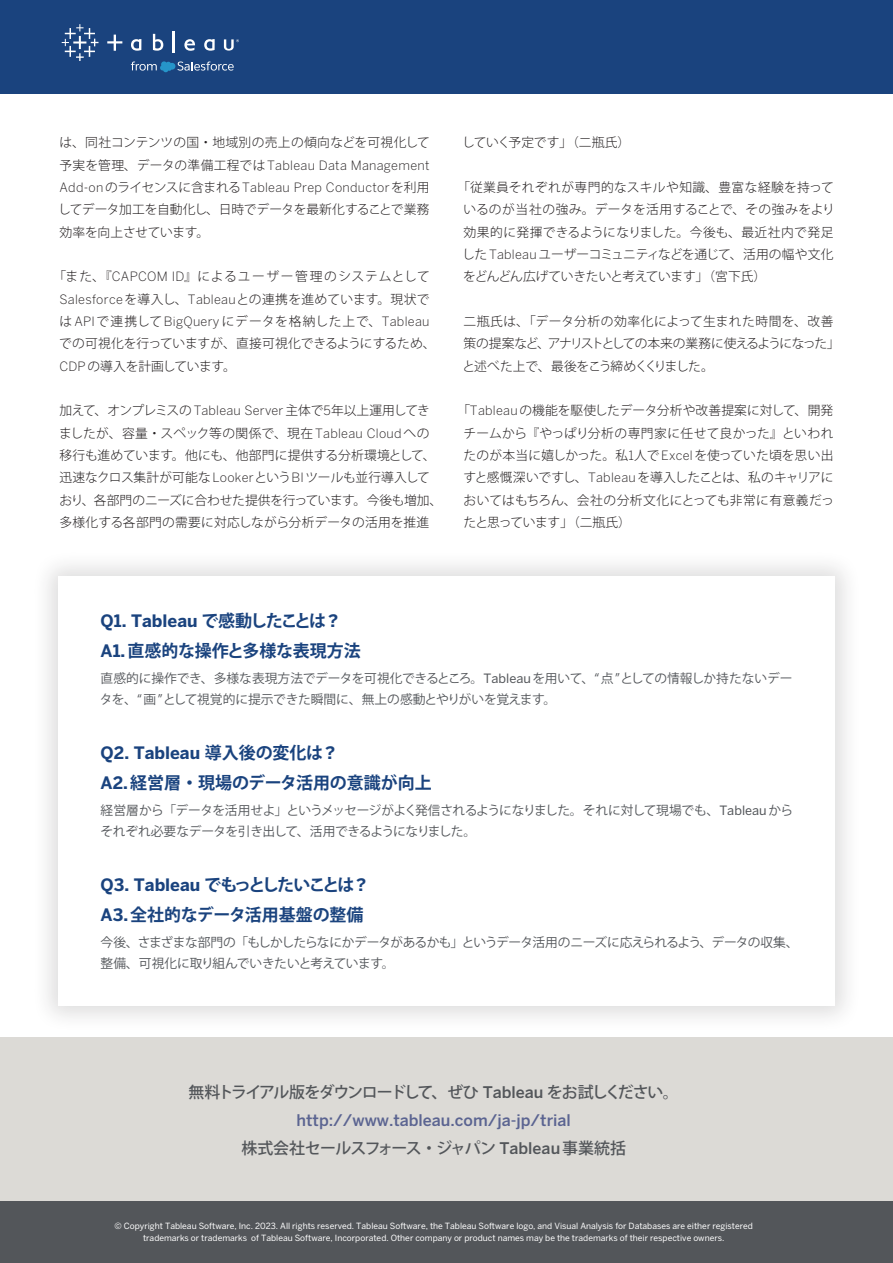
<style>
.page{position:relative;width:893px;height:1263px;background:#fff}
.page>*{position:absolute;margin:0;border:0;box-sizing:border-box;transform-origin:0 0}
.t1{font:700 16.95px "Benton Sans";color:#1a437e}
.t2{font:700 16.95px "Koz Go Pro";color:#1a437e}
.t3{font:500 15.9px "Koz Go Pro";letter-spacing:-.11em;color:#53565a}
.t4{font:500 15.9px "Benton Sans";color:#5b6491}
.t5{font:500 15.9px "Koz Go Pro";letter-spacing:-.03em;color:#53565a}
.t6{font:300 12.75px/22.4px "Koz Go Pro";letter-spacing:-.005em;color:#231f20}
.t7{font:12.75px/21.3px "Koz Go Pro";letter-spacing:-.03em;color:#53565a}
.t8{font:300 12.75px/22.4px "Koz Go Pro";letter-spacing:.02em;color:#231f20}
.t9{font:12.75px/21.3px "Koz Go Pro";letter-spacing:-.05em;color:#53565a}
.t10{font:300 12.75px/22.4px "Benton Sans";letter-spacing:.02em;color:#231f20}
.t11{font:300 12.75px "Koz Go Pro";letter-spacing:.03em;color:#231f20}
.t12{font:8.55px/11.7px "Benton Sans";color:#fff;text-align:center}
.s1{font-family:"Koz Go Pro"}
.s2{font-family:"Benton Sans"}
</style>
<div class="page">
<div style="left:0;top:0;width:893px;height:94px;background:#1a437e"></div>
<svg style="left:131px;top:61px;width:103px;height:11px"></svg>
<svg style="left:62px;top:24px;width:36px;height:37px"></svg>
<svg style="left:153px;top:34px;width:10px;height:17px"></svg>
<hr style="left:172px;top:32px;width:3px;height:21px;background:#fff">
<svg style="left:184px;top:39px;width:11px;height:12px"></svg>
<svg style="left:131px;top:39px;width:10px;height:12px"></svg>
<svg style="left:204px;top:39px;width:11px;height:12px"></svg>
<svg style="left:107px;top:35px;width:15px;height:16px"></svg>
<svg style="left:224px;top:39px;width:15px;height:12px"></svg>
<div style="left:0;top:1037px;width:893px;height:226px;background:#dcdad6"></div>
<div style="left:0;top:1201px;width:893px;height:62px;background:#53565a"></div>
<div style="left:31px;top:549px;width:831px;height:484px;background:#231f20;opacity:.15"></div>
<svg style="left:58px;top:576px;width:776px;height:430px"></svg>
<p class="t11" style="left:60px;top:134px;width:372px">は、同社コンテンツの国・地域別の売上の傾向などを可視化して</p>
<p class="t10" style="left:60px;top:154px;width:371px"><span class="s1">予実を管理、データの準備工程では</span>Tableau Data Management<br>Add-on<span class="s1">のライセンスに含まれる</span>Tableau Prep Conductor<span class="s1">を利用</span></p>
<p class="t6" style="left:58px;top:199px;width:373px">してデータ加工を自動化し、日時でデータを最新化することで業務効率を向上させています。</p>
<p class="t8" style="left:59px;top:265px;width:378px;text-indent:-6px">「また、『<span class="s2">CAPCOM ID</span>』によるユーザー管理のシステムとして<span class="s2">Salesforce</span>を導入し、<span class="s2">Tableau</span>との連携を進めています。現状では<span class="s2">API</span>で連携して<span class="s2">BigQuery</span>にデータを格納した上で、<span class="s2">Tableau</span>での可視化を行っていますが、直接可視化できるようにするため、<span class="s2">CDP</span>の導入を計画しています。</p>
<p class="t6" style="left:59px;top:399px;width:385px">加えて、オンプレミスの<span class="s2">Tableau Server</span>主体で<span class="s2">5</span>年以上運用してきましたが、容量・スペック等の関係で、現在<span class="s2">Tableau Cloud</span>への移行も進めています。他にも、他部門に提供する分析環境として、迅速なクロス集計が可能な<span class="s2">Looker</span>という<span class="s2">BI</span>ツールも並行導入しており、各部門のニーズに合わせた提供を行っています。今後も増加、多様化する各部門の需要に対応しながら分析データの活用を推進</p>
<p class="t6" style="left:462px;top:132px;width:169px">していく予定です」（二瓶氏）</p>
<p class="t6" style="left:462px;top:176px;width:374px;text-align:justify;text-indent:-5px">「従業員それぞれが専門的なスキルや知識、豊富な経験を持っているのが当社の強み。データを活用することで、その強みをより効果的に発揮できるようになりました。今後も、最近社内で発足した<span class="s2">Tableau</span>ユーザーコミュニティなどを通じて、活用の幅や文化をどんどん広げていきたいと考えています」（宮下氏）</p>
<p class="t6" style="left:462px;top:310px;width:379px">二瓶氏は、「データ分析の効率化によって生まれた時間を、改善策の提案など、アナリストとしての本来の業務に使えるようになった」と述べた上で、最後をこう締めくくりました。</p>
<p class="t6" style="left:463px;top:399px;width:372px;text-align:justify;text-indent:-6px">「<span class="s2">Tableau</span>の機能を駆使したデータ分析や改善提案に対して、開発チームから『やっぱり分析の専門家に任せて良かった』といわれたのが本当に嬉しかった。私<span class="s2">1</span>人で<span class="s2">Excel</span>を使っていた頃を思い出すと感慨深いですし、<span class="s2">Tableau</span>を導入したことは、私のキャリアにおいてはもちろん、会社の分析文化にとっても非常に有意義だったと思っています」（二瓶氏）</p>
<h1 class="t1" style="left:101px;top:611px;width:239px">Q1. Tableau <span class="s1">で感動したことは</span>?</h1>
<h1 class="t2" style="left:101px;top:640px;width:262px"><span class="s2">A1.</span>直感的な操作と多様な表現方法</h1>
<p class="t7" style="left:100px;top:668px;width:694px">直感的に操作でき、多様な表現方法でデータを可視化できるところ。<span class="s2">Tableau</span>を用いて、“点 ”としての情報しか持たないデータを、“画 ”として視覚的に提示できた瞬間に、無上の感動とやりがいを覚えます。</p>
<h1 class="t1" style="left:101px;top:743px;width:236px">Q2. Tableau <span class="s1">導入後の変化は</span>?</h1>
<h1 class="t2" style="left:101px;top:772px;width:333px"><span class="s2">A2.</span>経営層・現場のデータ活用の意識が向上</h1>
<p class="t7" style="left:100px;top:800px;width:694px">経営層から「データを活用せよ」というメッセージがよく発信されるようになりました。それに対して現場でも、<span class="s2">Tableau</span> からそれぞれ必要なデータを引き出して、活用できるようになりました。</p>
<h1 class="t1" style="left:101px;top:875px;width:267px">Q3. Tableau <span class="s1">でもっとしたいことは</span>?</h1>
<h1 class="t2" style="left:101px;top:904px;width:264px"><span class="s2">A3.</span>全社的なデータ活用基盤の整備</h1>
<p class="t9" style="left:101px;top:932px;width:699px">今後、さまざまな部門の「もしかしたらなにかデータがあるかも」というデータ活用のニーズに応えられるよう、データの収集、整備、可視化に取り組んでいきたいと考えています。</p>
<p class="t3" style="left:188px;top:1082px;width:492px">無料トライアル版をダウンロードして、ぜひ <span class="s2">Tableau</span> をお試しください。</p>
<p class="t4" style="left:297px;top:1111px;width:276px">http://www.tableau.com/ja-jp/trial</p>
<p class="t5" style="left:241px;top:1138px;width:386px">株式会社セールスフォース・ジャパン <span class="s2">Tableau</span>事業統括</p>
<p class="t12" style="left:115px;top:1220px;width:640px">© Copyright Tableau Software, Inc. 2023. All rights reserved. Tableau Software, the Tableau Software logo, and Visual Analysis for Databases are either registered trademarks or trademarks of Tableau Software, Incorporated. Other company or product names may be the trademarks of their respective owners.</p>
</div>
